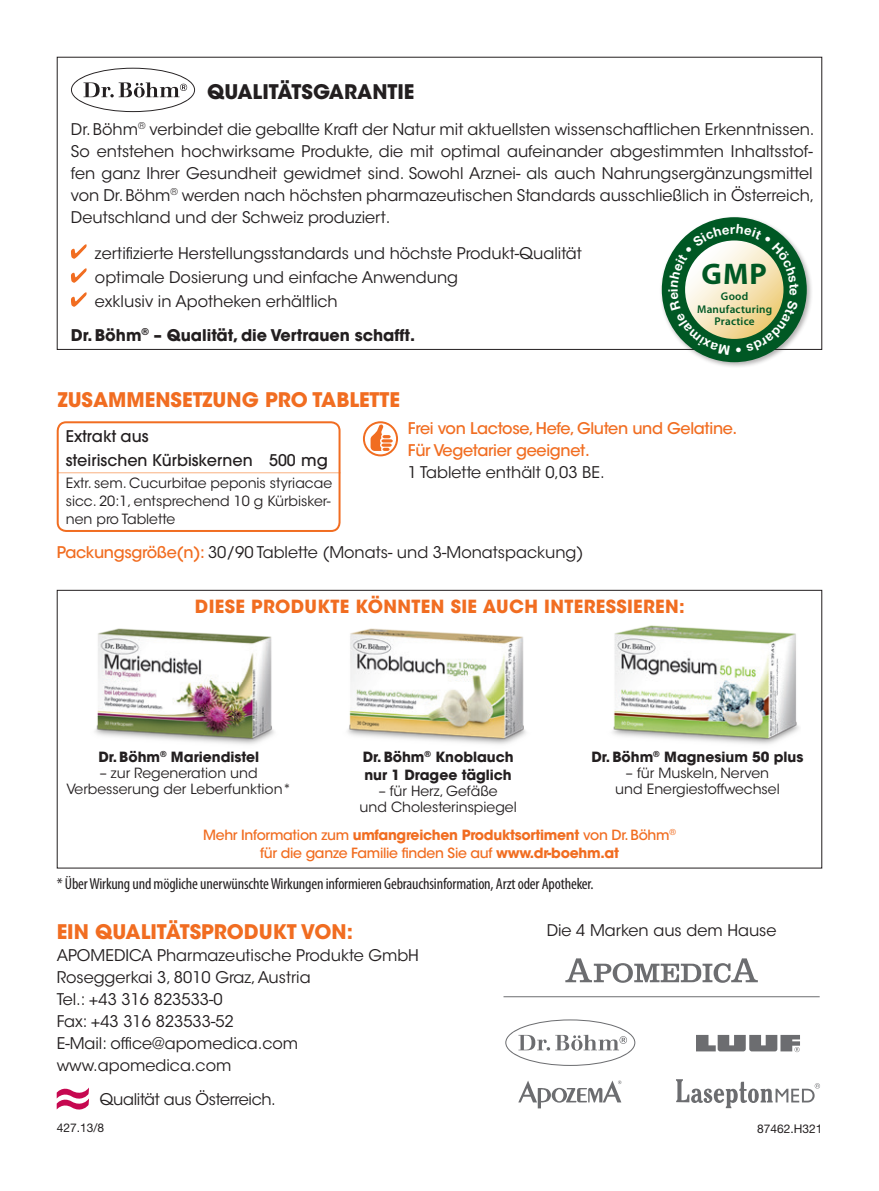
<style>
.page{position:relative;width:879px;height:1191px;background:#fff}
.page>*{position:absolute;margin:0;border:0;box-sizing:border-box;transform-origin:0 0}
.t1{font:700 30px "Myriad Pro";color:#005824}
.t2{font:700 20px "ITC Avant Garde Std";color:#f16d21}
.t3{font:700 20px "ITC Avant Garde Std";color:#231f20}
.t4{font:700 18px "ITC Avant Garde Std";letter-spacing:.02em;color:#f16d21}
.t5{font:16px/22px "ITC Avant Garde Std";color:#231f20}
.t6{font:condensed 16px "Myriad Pro";letter-spacing:-.01em;color:#231f20}
.t7{font:500 16px/22px "ITC Avant Garde Std";letter-spacing:-.02em;color:#f16d21}
.t8{font:700 16px "ITC Avant Garde Std";color:#231f20}
.t9{font:500 16px/24px "Avant Garde";color:#231f20}
.t10{font:16px "ITC Avant Garde Std";letter-spacing:-.02em;color:#231f20}
.t11{font:14px/16px "ITC Avant Garde Std";color:#231f20;text-align:center}
.t12{font:500 14px/18px "ITC Avant Garde Std";letter-spacing:-.02em;color:#f16d21;text-align:center}
.t13{font:700 14px/18px "ITC Avant Garde Std";color:#231f20}
.t14{font:12px "Helvetica Neue LT Std";color:#231f20}
.t15{font:600 11.2px/12.4px "Myriad Pro";letter-spacing:.02em;color:#005824;text-align:center}
.s1{font-weight:500;color:#f16d21}
.s2{font-weight:700}
</style>
<div class="page">
<svg style="left:71px;top:244px;width:16px;height:15px"></svg>
<svg style="left:71px;top:268px;width:16px;height:15px"></svg>
<svg style="left:71px;top:292px;width:16px;height:15px"></svg>
<div style="left:659px;top:215px;width:154px;height:153px;background:#231f20;opacity:.35"></div>
<div style="left:662px;top:217px;width:145px;height:145px;background:#005824;border-radius:50%"></div>
<svg style="left:71px;top:68px;width:124px;height:44px"></svg>
<hr style="left:57px;top:472px;width:283px;height:1px;background:#f9b181">
<div style="left:57px;top:421px;width:283px;height:111px;border:2px solid #f16d21;border-radius:9px"></div>
<svg style="left:370px;top:424px;width:23px;height:27px"></svg>
<div style="left:363px;top:421px;width:35px;height:35px;border:2px solid #f16d21;border-radius:50%"></div>
<svg style="left:565px;top:958px;width:193px;height:24px"></svg>
<svg style="left:518px;top:1080px;width:103px;height:28px"></svg>
<svg style="left:696px;top:1035px;width:104px;height:17px"></svg>
<svg style="left:676px;top:1079px;width:144px;height:29px"></svg>
<hr style="left:503px;top:996px;width:316px;height:1px;background:#6c6d70">
<svg style="left:505px;top:1019px;width:130px;height:47px"></svg>
<svg style="left:57px;top:1087px;width:32px;height:23px"></svg>
<img style="left:347px;top:628px;width:179px;height:117px">
<img style="left:94px;top:628px;width:180px;height:117px">
<img style="left:612px;top:625px;width:187px;height:120px">
<svg style="left:668px;top:224px;width:130px;height:131px"></svg>
<p class="t3" style="left:207px;top:78px;width:209px">QUALITÄTSGARANTIE</p>
<p class="t5" style="left:71px;top:118px;width:745px;text-align:justify">Dr. Böhm<sup>®</sup> verbindet die geballte Kraft der Natur mit aktuellsten wissenschaftlichen Erkenntnissen.<br>So entstehen hochwirksame Produkte, die mit optimal aufeinander abgestimmten Inhaltsstof&shy;fen ganz Ihrer Gesundheit gewidmet sind. Sowohl Arznei- als auch Nahrungsergänzungsmittel von Dr. Böhm<sup>®</sup> werden nach höchsten pharmazeutischen Standards ausschließlich in Österreich, Deutschland und der Schweiz produziert.</p>
<p class="t5" style="left:95px;top:241px;width:488px;line-height:24px">zertifizierte Herstellungsstandards und höchste Produkt-Qualität optimale Dosierung und einfache Anwendung<br>exklusiv in Apotheken erhältlich</p>
<p class="t8" style="left:71px;top:324px;width:346px">Dr. Böhm<sup>®</sup> – Qualität, die Vertrauen schafft.</p>
<h1 class="t1" style="left:701px;top:254px;width:67px">GMP</h1>
<p class="t15" style="left:697px;top:290px;width:77px">Good<br>Manufacturing<br>Practice</p>
<p class="t2" style="left:58px;top:386px;width:344px">ZUSAMMENSETZUNG PRO TABLETTE</p>
<p class="t9" style="left:66px;top:424px;width:264px">Extrakt aus<br>steirischen Kürbiskernen 500 mg</p>
<p class="t11" style="left:66px;top:474px;width:268px;line-height:18px;text-align:justify">Extr. sem. Cucurbitae peponis styriacae sicc. 20:1, entsprechend 10 g Kürbisker&shy;nen pro Tablette</p>
<p class="t7" style="left:408px;top:417px;width:331px">Frei von Lactose, Hefe, Gluten und Gelatine.<br>Für Vegetarier geeignet.</p>
<p class="t5" style="left:408px;top:461px;width:198px">1 Tablette enthält 0,03 BE.</p>
<p class="t5" style="left:57px;top:541px;width:528px"><span class="s1">Packungsgröße(n):</span> 30/90 Tablette (Monats- und 3-Monatspackung)</p>
<p class="t4" style="left:195px;top:594px;width:491px">DIESE PRODUKTE KÖNNTEN SIE AUCH INTERESSIEREN:</p>
<p class="t13" style="left:98px;top:747px;width:162px">Dr. Böhm<sup>®</sup> Mariendistel</p>
<p class="t11" style="left:66px;top:764px;width:226px">– zur Regeneration und<br>Verbesserung der Leberfunktion*</p>
<p class="t13" style="left:363px;top:747px;width:152px">Dr. Böhm<sup>®</sup> Knoblauch nur 1 Dragee täglich</p>
<p class="t11" style="left:359px;top:782px;width:159px">– für Herz, Gefäße<br>und Cholesterinspiegel</p>
<p class="t13" style="left:591px;top:747px;width:213px">Dr. Böhm<sup>®</sup> Magnesium 50 plus</p>
<p class="t11" style="left:615px;top:764px;width:166px">– für Muskeln, Nerven und Energiestoffwechsel</p>
<p class="t12" style="left:203px;top:825px;width:474px">Mehr Information zum <span class="s2">umfangreichen Produktsortiment</span> von Dr. Böhm<sup>® </sup>für die ganze Familie finden Sie auf <span class="s2">www.dr-boehm.at</span></p>
<p class="t6" style="left:57px;top:874px;width:538px">* Über Wirkung und mögliche unerwünschte Wirkungen informieren Gebrauchsinformation, Arzt oder Apotheker.</p>
<p class="t2" style="left:57px;top:919px;width:298px">EIN QUALITÄTSPRODUKT VON:</p>
<p class="t5" style="left:57px;top:944px;width:364px">APOMEDICA Pharmazeutische Produkte GmbH<br>Roseggerkai 3, 8010 Graz, Austria<br>Tel.: +43 316 823533-0<br>Fax: +43 316 823533-52<br>E-Mail: office@apomedica.com www.apomedica.com</p>
<p class="t10" style="left:100px;top:1089px;width:178px">Qualität aus Österreich.</p>
<p class="t5" style="left:547px;top:919px;width:231px">Die 4 Marken aus dem Hause</p>
<p class="t14" style="left:57px;top:1120px;width:49px">427.13/8</p>
<p class="t14" style="left:757px;top:1121px;width:67px">87462.H321</p>
</div>
